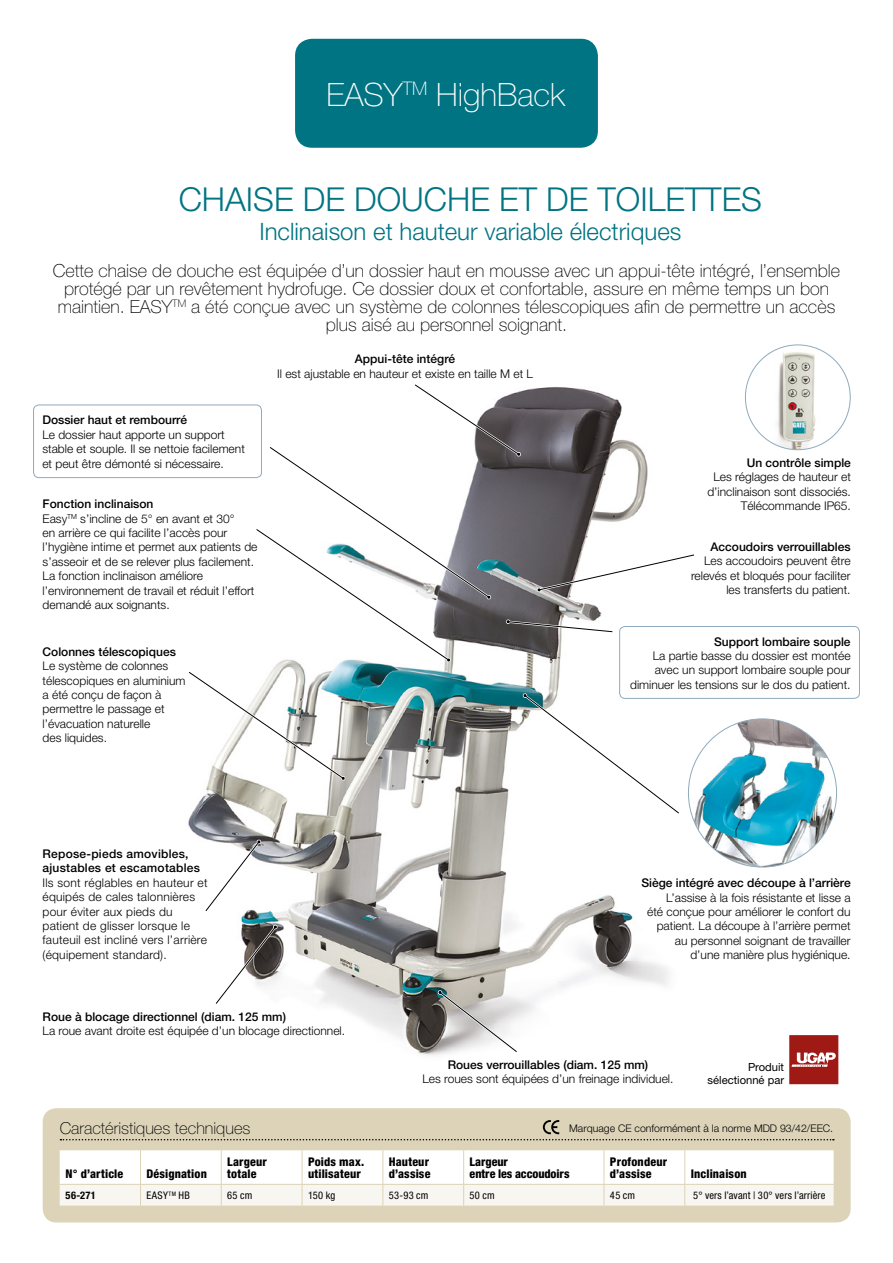
<style>
.page{position:relative;width:893px;height:1263px;background:#fff}
.page>*{position:absolute;margin:0;border:0;box-sizing:border-box;transform-origin:0 0}
.t1{font:300 33px "Helvetica Neue";color:#007482}
.t2{font:100 32.25px "Helvetica Neue";color:#fff}
.t3{font:300 24px "Helvetica Neue";color:#007482}
.t4{font:100 18px/18px "Helvetica Neue";color:#000;text-align:center}
.t5{font:100 16.5px "Helvetica Neue";color:#000}
.t6{font:300 12px/14.4px "Helvetica Neue";color:#000;text-align:right}
.t7{font:500 12px "Helvetica Neue";color:#000}
.t8{font:300 12px/14.4px "Helvetica Neue";letter-spacing:.02em;color:#000}
.t9{font:800 condensed 12px/12px "Helvetica Neue";letter-spacing:.01em;color:#000}
.t10{font:500 12px/14.4px "Helvetica Neue";letter-spacing:.02em;color:#000}
.t11{font:11.25px/13.5px "Helvetica Neue";color:#000;text-align:right}
.t12{font:condensed 10.5px "Helvetica Neue";letter-spacing:.015em;color:#000}
.t13{font:300 10.5px "Helvetica Neue";color:#000}
.t14{font:700 condensed 10.5px "Helvetica Neue";color:#000}
.s1{font-weight:500}
</style>
<div class="page">
<div style="left:295px;top:39px;width:303px;height:109px;background:#007482;border-radius:17px"></div>
<img style="left:185px;top:404px;width:484px;height:652px">
<div style="left:33px;top:405px;width:229px;height:73px;border:1px solid #90aabc;border-radius:5px"></div>
<div style="left:619px;top:626px;width:241px;height:73px;border:1px solid #90aabc;border-radius:5px"></div>
<img style="left:688px;top:719px;width:149px;height:148px;border-radius:74px">
<div style="left:43px;top:1108px;width:808px;height:114px;background:#dcd3b8;border-radius:14px"></div>
<svg style="left:60px;top:1120px;width:774px;height:20px"></svg>
<svg style="left:60px;top:1150px;width:774px;height:55px"></svg>
<svg style="left:187px;top:669px;width:159px;height:112px"></svg>
<svg style="left:203px;top:839px;width:59px;height:74px"></svg>
<svg style="left:213px;top:924px;width:65px;height:82px"></svg>
<svg style="left:437px;top:989px;width:82px;height:65px"></svg>
<svg style="left:522px;top:692px;width:159px;height:124px"></svg>
<svg style="left:254px;top:384px;width:442px;height:279px"></svg>
<img style="left:745px;top:345px;width:105px;height:105px;border-radius:52px">
<svg style="left:789px;top:1035px;width:49px;height:49px"></svg>
<h2 class="t2" style="left:327px;top:76px;width:240px">EASY<sup>TM</sup> HighBack</h2>
<h1 class="t1" style="left:179px;top:180px;width:585px">CHAISE DE DOUCHE ET DE TOILETTES</h1>
<h3 class="t3" style="left:259px;top:217px;width:423px">Inclinaison et hauteur variable électriques</h3>
<p class="t4" style="left:53px;top:261px;width:789px">Cette chaise de douche est équipée d’un dossier haut en mousse avec un appui-tête intégré, l’ensemble protégé par un revêtement hydrofuge. Ce dossier doux et confortable, assure en même temps un bon maintien. EASY<sup>TM</sup> a été conçue avec un système de colonnes télescopiques afi n de permettre un accès plus aisé au personnel soignant.</p>
<p class="t7" style="left:42px;top:413px;width:146px">Dossier haut et rembourré</p>
<p class="t6" style="left:42px;top:427px;width:204px;text-align:left">Le dossier haut apporte un support stable et souple. Il se nettoie facilement et peut être démonté si nécessaire.</p>
<p class="t6" style="left:43px;top:496px;width:216px;text-align:left"><span class="s1">Fonction inclinaison<br></span>Easy<sup>TM</sup> s’incline de 5° en avant et 30°<br>en arrière ce qui facilite l’accès pour l’hygiène intime et permet aux patients de s’asseoir et de se relever plus facilement.<br>La fonction inclinaison améliore l’environnement de travail et réduit l’effort demandé aux soignants.</p>
<p class="t7" style="left:43px;top:644px;width:135px">Colonnes télescopiques</p>
<p class="t6" style="left:43px;top:658px;width:144px;text-align:left">Le système de colonnes télescopiques en aluminium a été conçu de façon à permettre le passage et l’évacuation naturelle<br>des liquides.</p>
<p class="t7" style="left:355px;top:352px;width:102px">Appui-tête intégré</p>
<p class="t6" style="left:277px;top:366px;width:257px">Il est ajustable en hauteur et existe en taille M et L</p>
<p class="t10" style="left:43px;top:846px;width:159px">Repose-pieds amovibles, ajustables et escamotables</p>
<p class="t8" style="left:43px;top:875px;width:167px">Ils sont réglables en hauteur et équipés de cales talonnières pour éviter aux pieds du patient de glisser lorsque le fauteuil est incliné vers l’arrière (équipement standard).</p>
<p class="t7" style="left:43px;top:1009px;width:245px">Roue à blocage directionnel (diam. 125 mm)</p>
<p class="t6" style="left:43px;top:1023px;width:304px">La roue avant droite est équipée d’un blocage directionnel.</p>
<p class="t7" style="left:747px;top:455px;width:106px">Un contrôle simple</p>
<p class="t6" style="left:707px;top:470px;width:145px">Les réglages de hauteur et d’inclinaison sont dissociés.<br>Télécommande IP65.</p>
<p class="t7" style="left:710px;top:540px;width:142px">Accoudoirs verrouillables</p>
<p class="t6" style="left:691px;top:554px;width:161px">Les accoudoirs peuvent être relevés et bloqués pour faciliter les transferts du patient.</p>
<p class="t7" style="left:714px;top:634px;width:138px">Support lombaire souple</p>
<p class="t6" style="left:630px;top:648px;width:222px">La partie basse du dossier est montée avec un support lombaire souple pour diminuer les tensions sur le dos du patient.</p>
<p class="t7" style="left:641px;top:876px;width:211px">Siège intégré avec découpe à l’arrière</p>
<p class="t6" style="left:647px;top:890px;width:205px">L’assise à la fois résistante et lisse a<br>été conçue pour améliorer le confort du patient. La découpe à l’arrière permet au personnel soignant de travailler d’une manière plus hygiénique.</p>
<p class="t7" style="left:448px;top:1057px;width:202px">Roues verrouillables (diam. 125 mm)</p>
<p class="t6" style="left:422px;top:1071px;width:252px">Les roues sont équipées d’un freinage individuel.</p>
<p class="t11" style="left:708px;top:1060px;width:78px">Produit sélectionné par</p>
<h3 class="t5" style="left:60px;top:1118px;width:192px">Caractéristiques techniques</h3>
<p class="t13" style="left:569px;top:1122px;width:265px">Marquage CE conformément à la norme MDD 93/42/EEC.</p>
<p class="t9" style="left:66px;top:1168px;width:59px">N° d’article</p>
<p class="t9" style="left:146px;top:1168px;width:62px">Désignation</p>
<p class="t9" style="left:227px;top:1156px;width:41px">Largeur totale</p>
<p class="t9" style="left:308px;top:1156px;width:58px">Poids max. utilisateur</p>
<p class="t9" style="left:389px;top:1156px;width:43px">Hauteur d’assise</p>
<p class="t9" style="left:470px;top:1156px;width:101px">Largeur<br>entre les accoudoirs</p>
<p class="t9" style="left:610px;top:1156px;width:59px">Profondeur d’assise</p>
<p class="t9" style="left:691px;top:1168px;width:58px">Inclinaison</p>
<p class="t14" style="left:66px;top:1189px;width:32px">56-271</p>
<p class="t12" style="left:146px;top:1189px;width:45px">EASY<sup>TM</sup> HB</p>
<p class="t12" style="left:227px;top:1189px;width:27px">65 cm</p>
<p class="t12" style="left:308px;top:1189px;width:29px">150 kg</p>
<p class="t12" style="left:389px;top:1189px;width:41px">53-93 cm</p>
<p class="t12" style="left:470px;top:1189px;width:27px">50 cm</p>
<p class="t12" style="left:610px;top:1189px;width:27px">45 cm</p>
<p class="t12" style="left:693px;top:1189px;width:134px">5° vers l’avant | 30° vers l’arrière</p>
</div>
